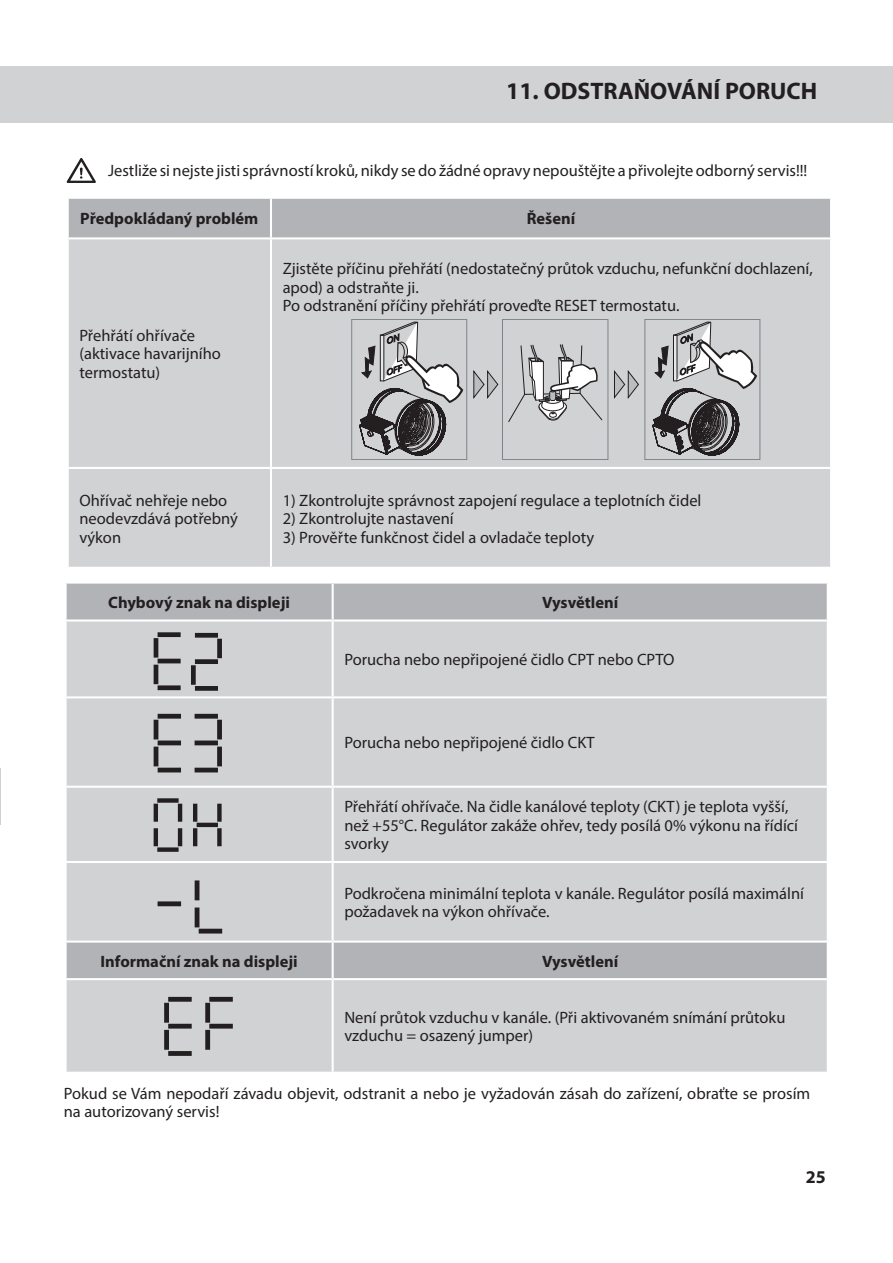
<style>
.page{position:relative;width:893px;height:1263px;background:#fff}
.page>*{position:absolute;margin:0;border:0;box-sizing:border-box;transform-origin:0 0}
.Bublina{font:700 24px "Myriad Pro";color:#231f20}
.t1{font:700 18px "Myriad Pro";color:#231f20}
.Text{font:16.5px/18.5px "Myriad Pro";color:#231f20}
.Text-2{font:700 16.5px "Myriad Pro";color:#231f20}
.t2{font:12.15px "Myriad Pro";color:#231f20}
</style>
<div class="page">
<div style="left:0;top:66px;width:892px;height:56px;background:#d1d2d4"></div>
<div style="left:69px;top:199px;width:761px;height:38px;background:#b2b3b7"></div>
<div style="left:69px;top:239px;width:761px;height:328px;background:#d1d2d4"></div>
<hr style="left:270px;top:199px;width:2px;height:38px;background:#fff">
<hr style="left:270px;top:239px;width:2px;height:228px;background:#fff">
<hr style="left:67px;top:467px;width:204px;height:2px;background:#fff">
<hr style="left:271px;top:467px;width:561px;height:2px;background:#fff">
<hr style="left:270px;top:469px;width:2px;height:98px;background:#fff">
<svg style="left:67px;top:158px;width:29px;height:25px"></svg>
<svg style="left:345px;top:316px;width:423px;height:150px;background:#bababc"></svg>
<div style="left:67px;top:584px;width:760px;height:35px;background:#b2b3b7"></div>
<svg style="left:67px;top:621px;width:760px;height:451px;background:#cecfd1"></svg>
<hr style="left:332px;top:584px;width:2px;height:35px;background:#fff">
<hr style="left:332px;top:621px;width:2px;height:75px;background:#fff">
<hr style="left:65px;top:696px;width:268px;height:2px;background:#fff">
<hr style="left:333px;top:696px;width:496px;height:2px;background:#fff">
<hr style="left:332px;top:698px;width:2px;height:88px;background:#fff">
<hr style="left:65px;top:786px;width:268px;height:2px;background:#fff">
<hr style="left:333px;top:786px;width:496px;height:2px;background:#fff">
<hr style="left:332px;top:788px;width:2px;height:73px;background:#fff">
<hr style="left:65px;top:861px;width:268px;height:2px;background:#fff">
<hr style="left:333px;top:861px;width:496px;height:2px;background:#fff">
<hr style="left:332px;top:863px;width:2px;height:77px;background:#fff">
<hr style="left:65px;top:940px;width:268px;height:3px;background:#fff">
<hr style="left:333px;top:940px;width:496px;height:3px;background:#fff">
<hr style="left:332px;top:943px;width:2px;height:35px;background:#fff">
<hr style="left:65px;top:978px;width:268px;height:2px;background:#fff">
<hr style="left:333px;top:978px;width:496px;height:2px;background:#fff">
<hr style="left:332px;top:980px;width:2px;height:92px;background:#fff">
<hr style="left:195px;top:880px;width:4px;height:20px;background:#231f20">
<hr style="left:195px;top:907px;width:4px;height:20px;background:#231f20">
<div style="left:158px;top:901px;width:23px;height:5px;background:#231f20"></div>
<hr style="left:199px;top:929px;width:23px;height:4px;background:#231f20">
<div style="left:205px;top:1003px;width:5px;height:20px;background:#231f20"></div>
<div style="left:164px;top:1003px;width:5px;height:20px;background:#231f20"></div>
<div style="left:205px;top:1030px;width:5px;height:20px;background:#231f20"></div>
<div style="left:164px;top:1030px;width:5px;height:20px;background:#231f20"></div>
<div style="left:209px;top:997px;width:24px;height:5px;background:#231f20"></div>
<div style="left:168px;top:997px;width:24px;height:5px;background:#231f20"></div>
<hr style="left:209px;top:1024px;width:24px;height:4px;background:#231f20">
<hr style="left:168px;top:1024px;width:24px;height:4px;background:#231f20">
<div style="left:168px;top:1051px;width:24px;height:5px;background:#231f20"></div>
<hr style="left:193px;top:804px;width:4px;height:18px;background:#231f20">
<hr style="left:154px;top:804px;width:4px;height:18px;background:#231f20">
<div style="left:217px;top:804px;width:5px;height:18px;background:#231f20"></div>
<hr style="left:178px;top:804px;width:4px;height:18px;background:#231f20">
<hr style="left:193px;top:828px;width:4px;height:18px;background:#231f20">
<hr style="left:154px;top:828px;width:4px;height:18px;background:#231f20">
<div style="left:217px;top:828px;width:5px;height:18px;background:#231f20"></div>
<hr style="left:178px;top:828px;width:4px;height:18px;background:#231f20">
<div style="left:157px;top:798px;width:22px;height:5px;background:#231f20"></div>
<hr style="left:197px;top:823px;width:21px;height:4px;background:#231f20">
<div style="left:157px;top:847px;width:22px;height:5px;background:#231f20"></div>
<hr style="left:154px;top:720px;width:4px;height:19px;background:#231f20">
<div style="left:217px;top:720px;width:5px;height:19px;background:#231f20"></div>
<hr style="left:154px;top:747px;width:4px;height:19px;background:#231f20">
<div style="left:217px;top:747px;width:5px;height:19px;background:#231f20"></div>
<div style="left:195px;top:714px;width:23px;height:5px;background:#231f20"></div>
<div style="left:158px;top:714px;width:23px;height:5px;background:#231f20"></div>
<div style="left:195px;top:740px;width:23px;height:5px;background:#231f20"></div>
<div style="left:158px;top:740px;width:23px;height:5px;background:#231f20"></div>
<hr style="left:195px;top:768px;width:23px;height:4px;background:#231f20">
<hr style="left:158px;top:768px;width:23px;height:4px;background:#231f20">
<hr style="left:154px;top:638px;width:4px;height:20px;background:#231f20">
<div style="left:217px;top:639px;width:5px;height:19px;background:#231f20"></div>
<div style="left:191px;top:665px;width:5px;height:20px;background:#231f20"></div>
<hr style="left:154px;top:665px;width:4px;height:19px;background:#231f20">
<div style="left:195px;top:633px;width:23px;height:5px;background:#231f20"></div>
<div style="left:158px;top:632px;width:23px;height:5px;background:#231f20"></div>
<div style="left:195px;top:659px;width:23px;height:5px;background:#231f20"></div>
<hr style="left:158px;top:659px;width:23px;height:4px;background:#231f20">
<div style="left:195px;top:686px;width:23px;height:5px;background:#231f20"></div>
<div style="left:158px;top:685px;width:23px;height:5px;background:#231f20"></div>
<hr style="left:0;top:768px;width:1px;height:56px;background:#d1d2d4">
<p class="Bublina" style="left:506px;top:76px;width:313px">11. ODSTRAŇOVÁNÍ PORUCH</p>
<p class="Text" style="left:108px;top:161px;width:701px">Jestliže si nejste jisti správností kroků, nikdy se do žádné opravy nepouštějte a přivolejte odborný servis!!!</p>
<p class="Text-2" style="left:80px;top:208px;width:180px">Předpokládaný problém</p>
<p class="Text-2" style="left:527px;top:208px;width:50px">Řešení</p>
<p class="Text" style="left:79px;top:326px;width:117px">Přehřátí ohřívače</p>
<p class="Text" style="left:79px;top:344px;width:143px">(aktivace havarijního termostatu)</p>
<p class="t2" style="left:366px;top:258px;width:319px">Zjistěte příčinu přehřátí (nedostatečný průtok vzduchu, ne-</p>
<p class="t2" style="left:366px;top:299px;width:291px">Po odstranění příčiny přehřátí proveďte RESET termostatu</p>
<p class="Text" style="left:283px;top:259px;width:532px">Zjistěte příčinu přehřátí (nedostatečný průtok vzduchu, nefunkční dochlazení, apod) a odstraňte ji.</p>
<p class="Text" style="left:283px;top:296px;width:398px">Po odstranění příčiny přehřátí proveďte RESET termostatu.</p>
<p class="Text" style="left:79px;top:490px;width:160px">Ohřívač nehřeje nebo neodevzdává potřebný výkon</p>
<p class="Text" style="left:283px;top:490px;width:420px">1) Zkontrolujte správnost zapojení regulace a teplotních čidel</p>
<p class="Text" style="left:283px;top:509px;width:173px">2) Zkontrolujte nastavení</p>
<p class="Text" style="left:283px;top:527px;width:313px">3) Prověřte funkčnost čidel a ovladače teploty</p>
<p class="Text-2" style="left:108px;top:591px;width:183px">Chybový znak na displeji</p>
<p class="Text-2" style="left:542px;top:591px;width:78px">Vysvětlení</p>
<p class="Text" style="left:344px;top:650px;width:332px">Porucha nebo nepřipojené čidlo CPT nebo CPTO</p>
<p class="Text" style="left:344px;top:733px;width:252px">Porucha nebo nepřipojené čidlo CKT</p>
<p class="Text" style="left:344px;top:797px;width:455px">Přehřátí ohřívače. Na čidle kanálové teploty (CKT) je teplota vyšší, než +55°C. Regulátor zakáže ohřev, tedy posílá 0% výkonu na řídící svorky</p>
<p class="Text" style="left:344px;top:884px;width:461px">Podkročena minimální teplota v kanále. Regulátor posílá maximální požadavek na výkon ohřívače.</p>
<p class="Text-2" style="left:101px;top:950px;width:199px">Informační znak na displeji</p>
<p class="Text-2" style="left:542px;top:950px;width:78px">Vysvětlení</p>
<p class="Text" style="left:344px;top:1008px;width:443px">Není průtok vzduchu v kanále. (Při aktivovaném snímání průtoku vzduchu = osazený jumper)</p>
<p class="Text" style="left:64px;top:1084px;width:748px">Pokud se Vám nepodaří závadu objevit, odstranit a nebo je vyžadován zásah do zařízení, obraťte se prosím na autorizovaný servis!</p>
<p class="t1" style="left:806px;top:1165px;width:21px">25</p>
</div>
